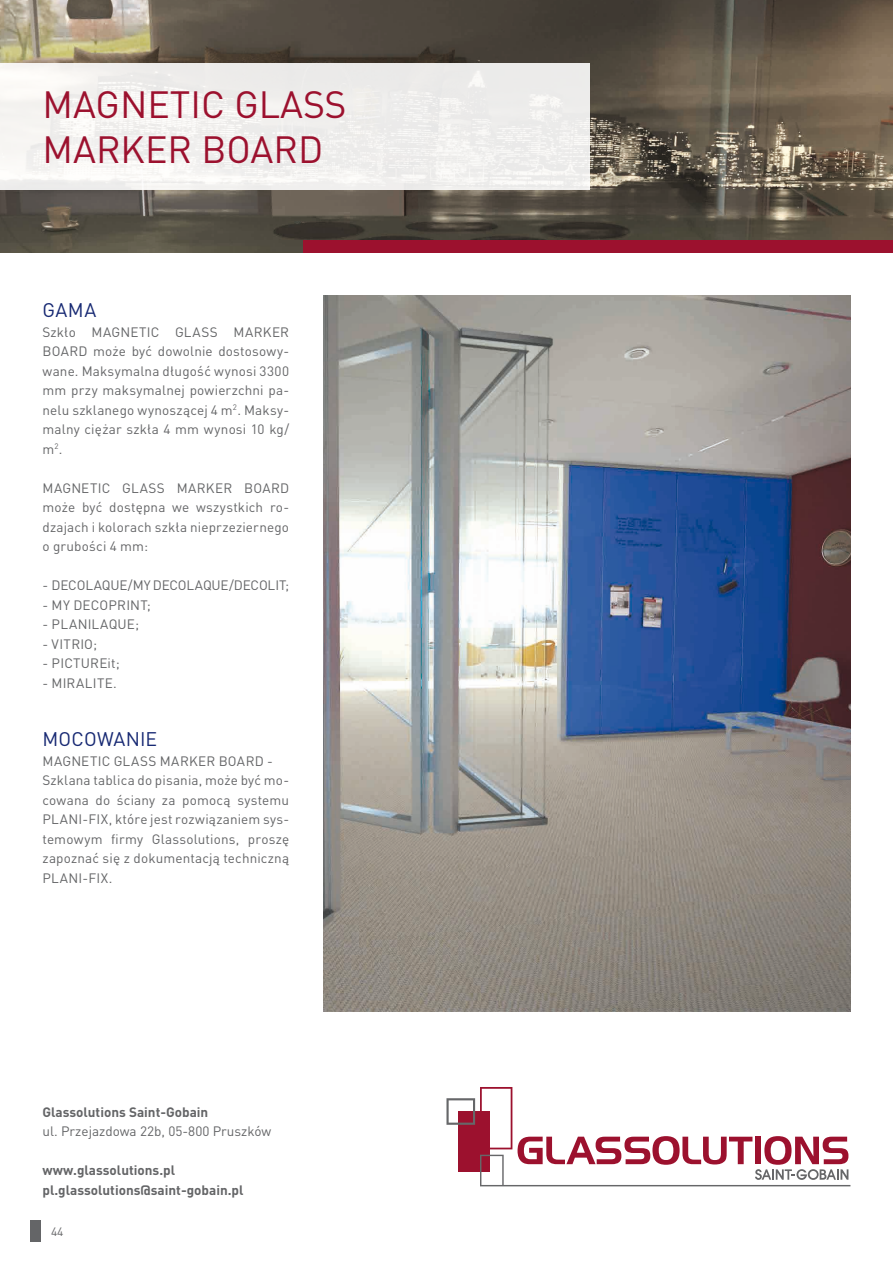
<style>
.page{position:relative;width:893px;height:1263px;background:#fff}
.page>*{position:absolute;margin:0;border:0;box-sizing:border-box;transform-origin:0 0}
.t1{font:37.5px "DIN Pro Pl";color:#9c112e}
.t2{font:19.5px "DIN Pro Pl";letter-spacing:.01em;color:#172973}
.TEKST{font:13.5px/19.5px "DIN Pro Pl";letter-spacing:.01em;color:#646567;text-align:justify}
.t3{font:700 13.5px/19.5px "DIN Pro Pl";color:#646567}
.TEKST-2{font:13.5px "DIN Pro Pl";letter-spacing:-.015em;color:#646567}
.t4{font:12px "DIN Pro Pl";color:#646567}
</style>
<div class="page">
<svg style="left:446px;top:1087px;width:404px;height:99px"></svg>
<div style="left:30px;top:1220px;width:10px;height:22px;background:#646567"></div>
<img style="left:0;top:0;width:893px;height:253px">
<div style="left:304px;top:240px;width:589px;height:13px;background:#9c112e"></div>
<div style="left:0;top:63px;width:589px;height:126px;background:linear-gradient(to right,#f6f4f2,#ececeb)"></div>
<img style="left:323px;top:295px;width:527px;height:716px">
<p class="t1" style="left:43px;top:81px;width:306px">MAGNETIC GLASS</p>
<p class="t1" style="left:43px;top:126px;width:282px">MARKER BOARD</p>
<h1 class="t2" style="left:43px;top:298px;width:55px">GAMA</h1>
<p class="TEKST" style="left:43px;top:322px;width:248px">Szkło MAGNETIC GLASS MARKER BOARD może być dowolnie dostosowy&shy;wane. Maksymalna długość wynosi 3300 mm przy maksymalnej powierzchni pa&shy;nelu szklanego wynoszącej 4 m<sup>2</sup>. Maksy&shy;malny ciężar szkła 4 mm wynosi 10 kg/ m<sup>2</sup>.</p>
<p class="TEKST" style="left:43px;top:478px;width:248px">MAGNETIC GLASS MARKER BOARD może być dostępna we wszystkich ro&shy;dzajach i kolorach szkła nieprzeziernego o grubości 4 mm:</p>
<p class="TEKST-2" style="left:43px;top:577px;width:248px">- DECOLAQUE/MY DECOLAQUE/DECOLIT;</p>
<p class="TEKST" style="left:43px;top:595px;width:110px">- MY DECOPRINT;</p>
<p class="TEKST" style="left:43px;top:614px;width:98px">- PLANILAQUE;</p>
<p class="TEKST" style="left:43px;top:634px;width:56px">- VITRIO;</p>
<p class="TEKST" style="left:43px;top:653px;width:79px">- PICTUREit;</p>
<p class="TEKST" style="left:43px;top:673px;width:76px">- MIRALITE.</p>
<h1 class="t2" style="left:43px;top:727px;width:116px">MOCOWANIE</h1>
<p class="TEKST" style="left:43px;top:751px;width:232px">MAGNETIC GLASS MARKER BOARD -</p>
<p class="TEKST" style="left:43px;top:770px;width:248px">Szklana tablica do pisania, może być mo&shy;cowana do ściany za pomocą systemu PLANI-FIX, które jest rozwiązaniem sys&shy;temowym firmy Glassolutions, proszę zapoznać się z dokumentacją techniczną PLANI-FIX.</p>
<p class="t3" style="left:43px;top:1102px;width:167px">Glassolutions Saint-Gobain</p>
<p class="TEKST" style="left:43px;top:1121px;width:230px">ul. Przejazdowa 22b, 05-800 Pruszków</p>
<p class="t3" style="left:43px;top:1160px;width:203px">www.glassolutions.pl pl.glassolutions@saint-gobain.pl</p>
<p class="t4" style="left:51px;top:1224px;width:14px">44</p>
</div>
